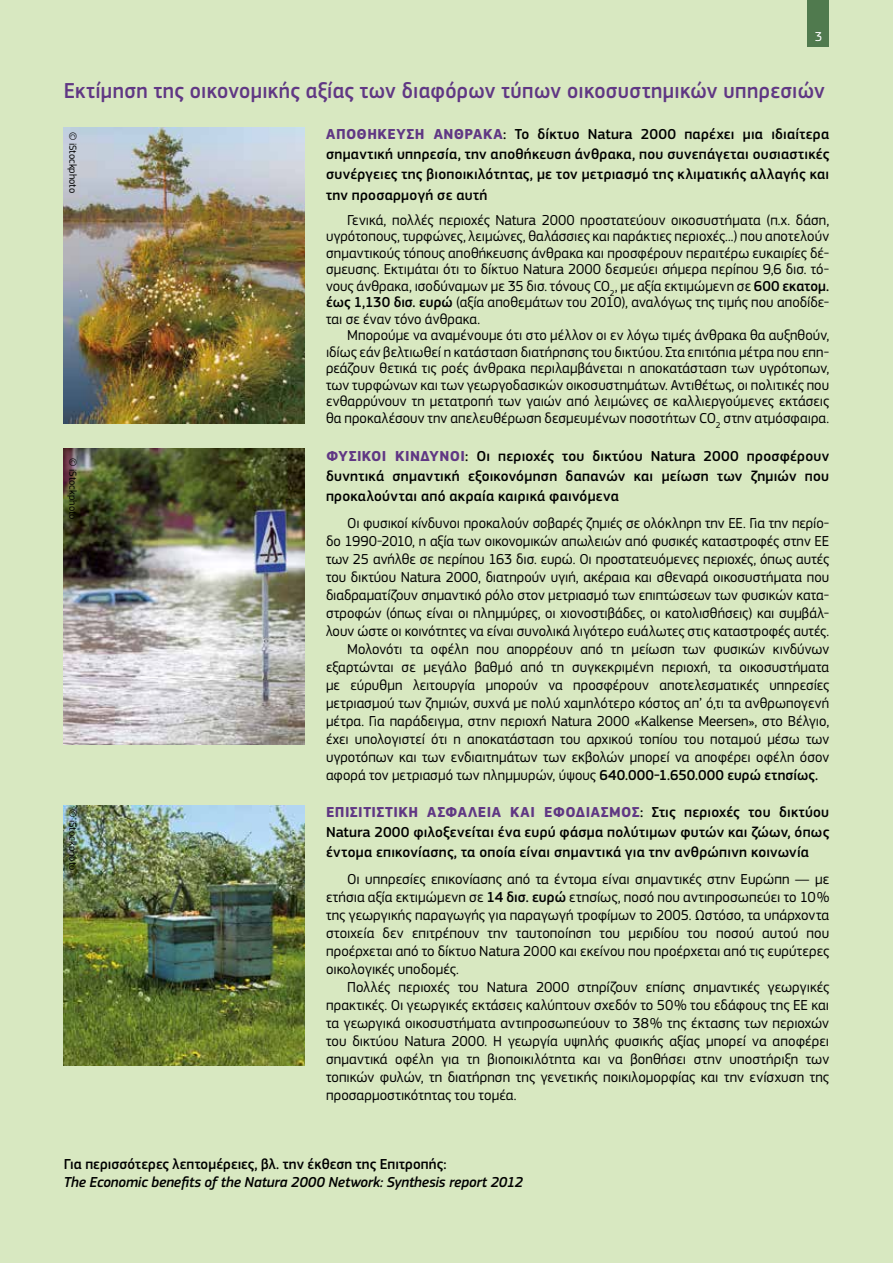
<style>
.page{position:relative;width:893px;height:1263px;background:#d8e8c1}
.page>*{position:absolute;margin:0;border:0;box-sizing:border-box;transform-origin:0 0}
.t1{font:500 22.5px "EC Square Sans Pro";letter-spacing:.015em;color:#603784;scale:.95 1}
.t2{font:15px/16.5px "EC Square Sans Pro";letter-spacing:.005em;color:#000;text-align:justify}
.t3{font:500 15px/20.2px "EC Square Sans Pro";letter-spacing:.015em;color:#000;text-align:justify}
.t4{font:italic 500 15px "EC Square Sans Pro";letter-spacing:-.01em;color:#000}
.t5{font:13.5px "EC Square Sans Pro";color:#fff}
.t6{font:10.5px "EC Square Sans Pro";letter-spacing:.005em;color:#000}
.s1{font-weight:700;color:#603784}
.s2{font-weight:500}
</style>
<div class="page">
<img style="left:64px;top:128px;width:241px;height:295px">
<img style="left:64px;top:805px;width:241px;height:260px">
<img style="left:64px;top:449px;width:241px;height:295px">
<div style="left:808px;top:0;width:21px;height:47px;background:#507a4e"></div>
<p class="t5" style="left:815px;top:29px;width:9px">3</p>
<h1 class="t1" style="left:64px;top:77px;width:802px">Εκτίμηση της οικονομικής αξίας των διαφόρων τύπων οικοσυστημικών υπηρεσιών</h1>
<p class="t3" style="left:326px;top:124px;width:505px"><span class="s1">ΑΠΟΘΗΚΕΥΣΗ ΑΝΘΡΑΚΑ</span>: Το δίκτυο Natura 2000 παρέχει μια ιδιαίτερα σημαντική υπηρεσία, την αποθήκευση άνθρακα, που συνεπάγεται ουσιαστικές συνέργειες της βιοποικιλότητας, με τον μετριασμό της κλιματικής αλλαγής και την προσαρμογή σε αυτή</p>
<p class="t2" style="left:326px;top:211px;width:505px;text-indent:21px">Γενικά, πολλές περιοχές Natura 2000 προστατεύουν οικοσυστήματα (π.χ. δάση, υγρότοπους, τυρφώνες, λειμώνες, θαλάσσιες και παράκτιες περιοχές...) που αποτελούν σημαντικούς τόπους αποθήκευσης άνθρακα και προσφέρουν περαιτέρω ευκαιρίες δέ&shy;σμευσης. Εκτιμάται ότι το δίκτυο Natura 2000 δεσμεύει σήμερα περίπου 9,6 δισ. τό&shy;νους άνθρακα, ισοδύναμων με 35 δισ. τόνους CO<sub>2</sub>, με αξία εκτιμώμενη σε <span class="s2">600 εκατομ. έως 1,130 δισ. ευρώ</span> (αξία αποθεμάτων του 2010), αναλόγως της τιμής που αποδίδε&shy;ται σε έναν τόνο άνθρακα.</p>
<p class="t2" style="left:326px;top:327px;width:505px;text-indent:21px">Μπορούμε να αναμένουμε ότι στο μέλλον οι εν λόγω τιμές άνθρακα θα αυξηθούν, ιδίως εάν βελτιωθεί η κατάσταση διατήρησης του δικτύου. Στα επιτόπια μέτρα που επη&shy;ρεάζουν θετικά τις ροές άνθρακα περιλαμβάνεται η αποκατάσταση των υγρότοπων, των τυρφώνων και των γεωργοδασικών οικοσυστημάτων. Αντιθέτως, οι πολιτικές που ενθαρρύνουν τη μετατροπή των γαιών από λειμώνες σε καλλιεργούμενες εκτάσεις θα προκαλέσουν την απελευθέρωση δεσμευμένων ποσοτήτων CO<sub>2</sub> στην ατμόσφαιρα.</p>
<p class="t3" style="left:326px;top:446px;width:505px"><span class="s1">ΦΥΣΙΚΟΙ ΚΙΝΔΥΝΟΙ</span>: Οι περιοχές του δικτύου Natura 2000 προσφέρουν δυνητικά σημαντική εξοικονόμηση δαπανών και μείωση των ζημιών που προκαλούνται από ακραία καιρικά φαινόμενα</p>
<p class="t2" style="left:347px;top:515px;width:483px">Οι φυσικοί κίνδυνοι προκαλούν σοβαρές ζημιές σε ολόκληρη την ΕΕ. Για την περίο-</p>
<p class="t2" style="left:326px;top:533px;width:505px">δο 1990-2010, η αξία των οικονομικών απωλειών από φυσικές καταστροφές στην ΕΕ</p>
<p class="t2" style="left:326px;top:551px;width:505px">των 25 ανήλθε σε περίπου 163 δισ. ευρώ. Οι προστατευόμενες περιοχές, όπως αυτές</p>
<p class="t2" style="left:326px;top:569px;width:505px">του δικτύου Natura 2000, διατηρούν υγιή, ακέραια και σθεναρά οικοσυστήματα που</p>
<p class="t2" style="left:326px;top:587px;width:505px">διαδραματίζουν σημαντικό ρόλο στον μετριασμό των επιπτώσεων των φυσικών κατα-</p>
<p class="t2" style="left:326px;top:605px;width:505px">στροφών (όπως είναι οι πλημμύρες, οι χιονοστιβάδες, οι κατολισθήσεις) και συμβάλ-</p>
<p class="t2" style="left:326px;top:623px;width:505px">λουν ώστε οι κοινότητες να είναι συνολικά λιγότερο ευάλωτες στις καταστροφές αυτές.</p>
<p class="t2" style="left:347px;top:641px;width:483px">Μολονότι τα οφέλη που απορρέουν από τη μείωση των φυσικών κινδύνων</p>
<p class="t2" style="left:326px;top:659px;width:505px">εξαρτώνται σε μεγάλο βαθμό από τη συγκεκριμένη περιοχή, τα οικοσυστήματα</p>
<p class="t2" style="left:326px;top:677px;width:505px">με εύρυθμη λειτουργία μπορούν να προσφέρουν αποτελεσματικές υπηρεσίες</p>
<p class="t2" style="left:326px;top:695px;width:505px">μετριασμού των ζημιών, συχνά με πολύ χαμηλότερο κόστος απ’ ό,τι τα ανθρωπογενή</p>
<p class="t2" style="left:326px;top:713px;width:505px">μέτρα. Για παράδειγμα, στην περιοχή Natura 2000 «Kalkense Meersen», στο Βέλγιο,</p>
<p class="t2" style="left:326px;top:731px;width:505px">έχει υπολογιστεί ότι η αποκατάσταση του αρχικού τοπίου του ποταμού μέσω των</p>
<p class="t2" style="left:326px;top:749px;width:505px">υγροτόπων και των ενδιαιτημάτων των εκβολών μπορεί να αποφέρει οφέλη όσον</p>
<p class="t2" style="left:326px;top:767px;width:494px">αφορά τον μετριασμό των πλημμυρών, ύψους <span class="s2">640.000-1.650.000 ευρώ ετησίως.</span></p>
<p class="t3" style="left:326px;top:802px;width:505px"><span class="s1">ΕΠΙΣΙΤΙΣΤΙΚΗ ΑΣΦΑΛΕΙΑ ΚΑΙ ΕΦΟΔΙΑΣΜΟΣ</span>: Στις περιοχές του δικτύου Natura 2000 φιλοξενείται ένα ευρύ φάσμα πολύτιμων φυτών και ζώων, όπως έντομα επικονίασης, τα οποία είναι σημαντικά για την ανθρώπινη κοινωνία</p>
<p class="t2" style="left:326px;top:870px;width:505px;line-height:18px;text-indent:21px">Οι υπηρεσίες επικονίασης από τα έντομα είναι σημαντικές στην Ευρώπη — με ετήσια αξία εκτιμώμενη σε <span class="s2">14 δισ. ευρώ</span> ετησίως, ποσό που αντιπροσωπεύει το 10% της γεωργικής παραγωγής για παραγωγή τροφίμων το 2005. Ωστόσο, τα υπάρχοντα στοιχεία δεν επιτρέπουν την ταυτοποίηση του μεριδίου του ποσού αυτού που προέρχεται από το δίκτυο Natura 2000 και εκείνου που προέρχεται από τις ευρύτερες οικολογικές υποδομές.</p>
<p class="t2" style="left:326px;top:978px;width:505px;line-height:18px;text-indent:21px">Πολλές περιοχές του Natura 2000 στηρίζουν επίσης σημαντικές γεωργικές πρακτικές. Οι γεωργικές εκτάσεις καλύπτουν σχεδόν το 50% του εδάφους της ΕΕ και τα γεωργικά οικοσυστήματα αντιπροσωπεύουν το 38% της έκτασης των περιοχών του δικτύου Natura 2000. Η γεωργία υψηλής φυσικής αξίας μπορεί να αποφέρει σημαντικά οφέλη για τη βιοποικιλότητα και να βοηθήσει στην υποστήριξη των τοπικών φυλών, τη διατήρηση της γενετικής ποικιλομορφίας και την ενίσχυση της προσαρμοστικότητας του τομέα.</p>
<p class="t6" style="left:79px;top:132px;width:63px;rotate:90deg">© iStockphoto</p>
<p class="t6" style="left:79px;top:458px;width:63px;rotate:90deg">© iStockphoto</p>
<p class="t6" style="left:79px;top:809px;width:63px;rotate:90deg">© iStockphoto</p>
<p class="t3" style="left:64px;top:1154px;width:384px">Για περισσότερες λεπτομέρειες, βλ. την έκθεση της Επιτροπής:</p>
<p class="t4" style="left:64px;top:1173px;width:461px">The Economic benefits of the Natura 2000 Network: Synthesis report 2012</p>
</div>
